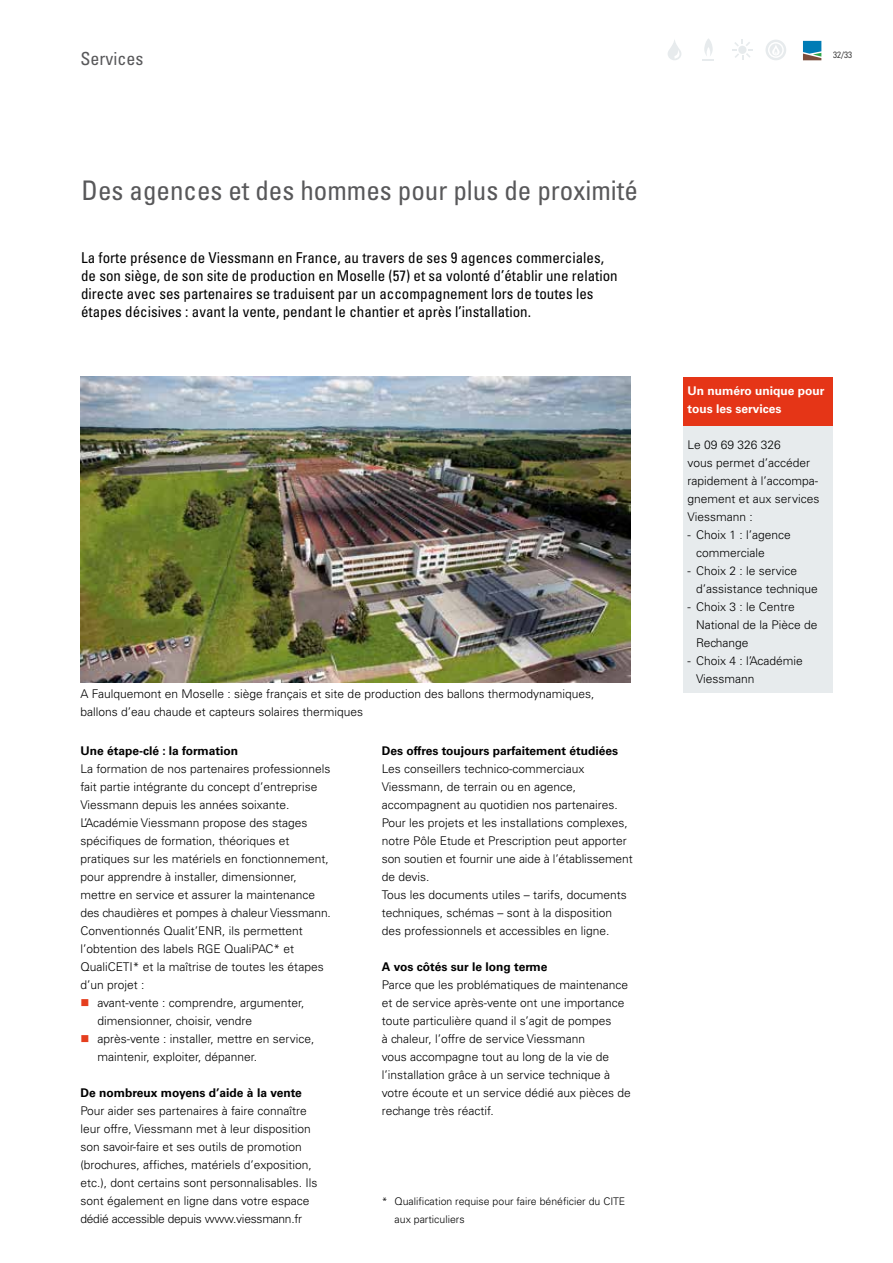
<style>
.page{position:relative;width:893px;height:1263px;background:#fff}
.page>*{position:absolute;margin:0;border:0;box-sizing:border-box;transform-origin:0 0}
.t1{font:condensed 27px "Univers";color:#58585a}
.t2{font:condensed 18px "Univers";color:#58585a}
.t3{font:condensed 15px/18px "Univers";color:#000}
.t4{font:300 12px/18px "Univers";color:#000}
.t5{font:700 12px "Univers";color:#000}
.t6{font:700 12px/18px "Univers";color:#fff}
.t7{font:300 10.5px/18px "Univers";color:#000}
.t8{font:300 condensed 9px "Univers";color:#000}
</style>
<div class="page">
<svg style="left:732px;top:39px;width:21px;height:21px"></svg>
<svg style="left:702px;top:38px;width:12px;height:22px"></svg>
<svg style="left:668px;top:40px;width:13px;height:20px"></svg>
<svg style="left:765px;top:40px;width:21px;height:20px"></svg>
<svg style="left:803px;top:41px;width:18px;height:19px"></svg>
<img style="left:81px;top:377px;width:550px;height:306px">
<div style="left:683px;top:377px;width:150px;height:52px;background:#e53517"></div>
<div style="left:683px;top:426px;width:150px;height:267px;background:#e7ebed"></div>
<h2 class="t2" style="left:80px;top:48px;width:64px">Services</h2>
<h1 class="t1" style="left:82px;top:173px;width:558px">Des agences et des hommes pour plus de proximité</h1>
<p class="t3" style="left:81px;top:248px;width:538px">La forte présence de Viessmann en France, au travers de ses 9 agences commerciales, de son siège, de son site de production en Moselle (57) et sa volonté d’établir une relation directe avec ses partenaires se traduisent par un accompagnement lors de toutes les étapes décisives : avant la vente, pendant le chantier et après l’installation.</p>
<p class="t4" style="left:80px;top:685px;width:515px">A Faulquemont en Moselle : siège français et site de production des ballons thermodynamiques, ballons d’eau chaude et capteurs solaires thermiques</p>
<p class="t5" style="left:80px;top:743px;width:159px">Une étape-clé : la formation</p>
<p class="t4" style="left:80px;top:759px;width:252px">La formation de nos partenaires professionnels</p>
<p class="t4" style="left:80px;top:777px;width:239px">fait partie intégrante du concept d’entreprise</p>
<p class="t4" style="left:80px;top:795px;width:211px">Viessmann depuis les années soixante.</p>
<p class="t4" style="left:80px;top:813px;width:229px">L’Académie Viessmann propose des stages</p>
<p class="t4" style="left:80px;top:831px;width:211px">spécifiques de formation, théoriques et</p>
<p class="t4" style="left:80px;top:849px;width:250px">pratiques sur les matériels en fonctionnement,</p>
<p class="t4" style="left:80px;top:867px;width:218px">pour apprendre à installer, dimensionner,</p>
<p class="t4" style="left:80px;top:885px;width:236px">mettre en service et assurer la maintenance</p>
<p class="t4" style="left:80px;top:903px;width:252px">des chaudières et pompes à chaleur Viessmann.</p>
<p class="t4" style="left:80px;top:921px;width:224px">Conventionnés Qualit’ENR, ils permettent</p>
<p class="t4" style="left:80px;top:939px;width:215px">l’obtention des labels RGE QualiPAC* et</p>
<p class="t4" style="left:80px;top:957px;width:245px">QualiCETI* et la maîtrise de toutes les étapes</p>
<p class="t4" style="left:80px;top:975px;width:66px">d’un projet :</p>
<p class="t4" style="left:97px;top:993px;width:209px">avant-vente : comprendre, argumenter,</p>
<p class="t4" style="left:97px;top:1011px;width:156px">dimensionner, choisir, vendre</p>
<p class="t4" style="left:97px;top:1029px;width:219px">après-vente : installer, mettre en service,</p>
<p class="t4" style="left:97px;top:1047px;width:161px">maintenir, exploiter, dépanner.</p>
<p class="t5" style="left:80px;top:1085px;width:223px">De nombreux moyens d’aide à la vente</p>
<p class="t4" style="left:80px;top:1101px;width:238px">Pour aider ses partenaires à faire connaître leur offre, Viessmann met à leur disposition son savoir-faire et ses outils de promotion (brochures, affiches, matériels d’exposition, etc.), dont certains sont personnalisables. Ils sont également en ligne dans votre espace dédié accessible depuis www.viessmann.fr</p>
<p class="t5" style="left:382px;top:743px;width:238px">Des offres toujours parfaitement étudiées</p>
<p class="t4" style="left:382px;top:759px;width:252px">Les conseillers technico-commerciaux Viessmann, de terrain ou en agence, accompagnent au quotidien nos partenaires.<br>Pour les projets et les installations complexes, notre Pôle Etude et Prescription peut apporter son soutien et fournir une aide à l’établissement de devis.<br>Tous les documents utiles – tarifs, documents techniques, schémas – sont à la disposition des professionnels et accessibles en ligne.</p>
<p class="t5" style="left:382px;top:959px;width:167px">A vos côtés sur le long terme</p>
<p class="t4" style="left:382px;top:975px;width:251px">Parce que les problématiques de maintenance et de service après-vente ont une importance toute particulière quand il s’agit de pompes<br>à chaleur, l’offre de service Viessmann<br>vous accompagne tout au long de la vie de l’installation grâce à un service technique à votre écoute et un service dédié aux pièces de rechange très réactif.</p>
<p class="t7" style="left:395px;top:1192px;width:232px;text-indent:-13px">* Qualification requise pour faire bénéficier du CITE aux particuliers</p>
<p class="t8" style="left:833px;top:50px;width:20px">32/33</p>
<p class="t6" style="left:688px;top:381px;width:139px">Un numéro unique pour tous les services</p>
<p class="t4" style="left:688px;top:435px;width:133px">Le 09 69 326 326<br>vous permet d’accéder rapidement à l’accompa&shy;gnement et aux services<br>Viessmann :</p>
<p class="t4" style="left:696px;top:525px;width:96px;text-indent:-9px">- Choix 1 : l’agence commerciale</p>
<p class="t4" style="left:696px;top:561px;width:123px;text-indent:-9px">- Choix 2 : le service d’assistance technique</p>
<p class="t4" style="left:696px;top:597px;width:123px;text-indent:-9px">- Choix 3 : le Centre<br>National de la Pièce de<br>Rechange</p>
<p class="t4" style="left:696px;top:651px;width:108px;text-indent:-9px">- Choix 4 : l’Académie<br>Viessmann</p>
</div>
